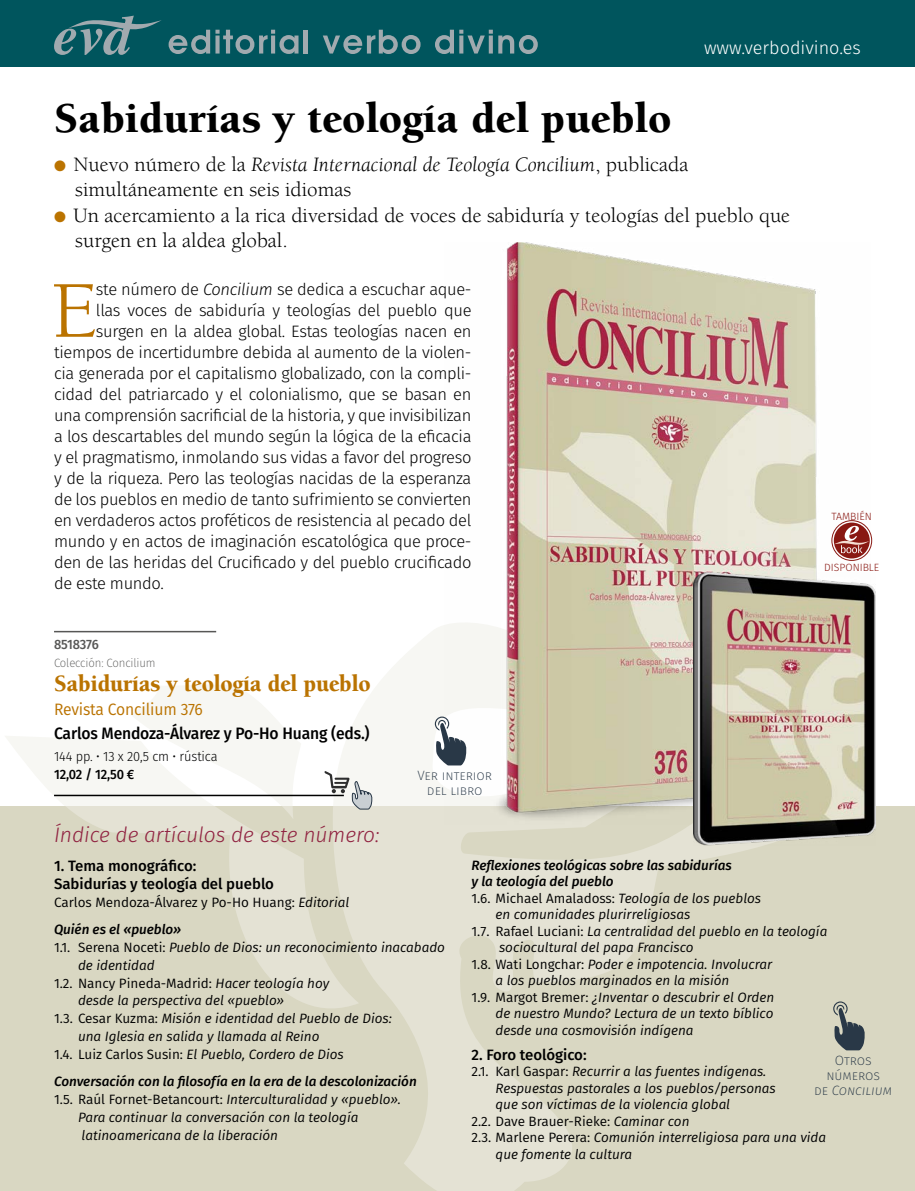
<style>
.page{position:relative;width:915px;height:1191px;background:#fff}
.page>*{position:absolute;margin:0;border:0;box-sizing:border-box;transform-origin:0 0}
.t1{font:82.65px "Berkeley";color:#ba7300}
.t2{font:900 43.5px "Berkeley";color:#000}
.t3{font:900 24px "Berkeley";letter-spacing:-.01em;color:#ba7300;scale:.95 1}
.t4{font:21px/25.2px "Berkeley";color:#000}
.t5{font:italic 300 21px "Fira Sans";color:#902240}
.t6{font:300 18px "Fira Sans";color:#fff}
.t7{font:300 16.5px "Fira Sans";letter-spacing:-.02em;color:#000}
.t8{font:500 16.5px "Fira Sans";letter-spacing:-.01em;color:#000;scale:.95 1}
.t9{font:16.5px "Fira Sans";letter-spacing:-.01em;color:#ba7300;scale:.95 1}
.t10{font:500 15px/18px "Fira Sans";color:#000}
.t11{font:italic 13.5px "Fira Sans";color:#000}
.t12{font:13.5px/26.4px "Fira Sans";color:#000}
.t13{font:italic 500 13.5px "Fira Sans";color:#000}
.t14{font:200 13.5px/15px "Fira Sans";color:#293847;text-align:center}
.t15{font:300 13.5px "Fira Sans";letter-spacing:-.01em;color:#000;scale:.95 1}
.t16{font:500 13.5px "Fira Sans";letter-spacing:-.01em;color:#000;scale:.95 1}
.t17{font:500 13.5px "Fira Sans";letter-spacing:-.015em;color:#575756;scale:.95 1}
.t18{font:200 12px "Fira Sans";letter-spacing:-.01em;color:#575756;scale:.95 1}
.t19{font:300 10.5px "Fira Sans";color:#891812}
.s1{color:#ba7300}
.s2{font-style:italic}
.s3{font-weight:500;font-style:italic}
.s4{font-style:normal}
</style>
<div class="page">
<div style="left:0;top:0;width:914px;height:67px;background:#00555d"></div>
<svg style="left:168px;top:30px;width:130px;height:24px"></svg>
<hr style="left:304px;top:30px;width:4px;height:24px;background:#a1aaaf">
<svg style="left:322px;top:30px;width:98px;height:24px"></svg>
<svg style="left:435px;top:30px;width:57px;height:24px"></svg>
<svg style="left:488px;top:36px;width:4px;height:18px"></svg>
<svg style="left:498px;top:35px;width:39px;height:19px"></svg>
<svg style="left:54px;top:16px;width:107px;height:39px"></svg>
<svg style="left:5px;top:736px;width:318px;height:70px;fill:#f7f7f3"></svg>
<svg style="left:338px;top:626px;width:106px;height:180px;fill:#f7f7f3"></svg>
<div style="left:0;top:806px;width:914px;height:385px;background:#d9d7c2"></div>
<svg style="left:130px;top:685px;width:171px;height:121px"></svg>
<svg style="left:66px;top:806px;width:266px;height:202px"></svg>
<svg style="left:332px;top:806px;width:528px;height:385px"></svg>
<hr style="left:54px;top:631px;width:162px;height:1px;background:#575756">
<hr style="left:54px;top:794px;width:290px;height:2px;background:#000">
<img style="left:444px;top:242px;width:425px;height:582px">
<svg style="left:833px;top:522px;width:36px;height:36px"></svg>
<div style="left:831px;top:520px;width:40px;height:41px;border:1px solid #891812;border-radius:50%"></div>
<svg style="left:834px;top:526px;width:34px;height:27px"></svg>
<img style="left:693px;top:572px;width:182px;height:273px">
<svg style="left:323px;top:770px;width:50px;height:39px"></svg>
<svg style="left:434px;top:716px;width:33px;height:49px"></svg>
<svg style="left:832px;top:1001px;width:33px;height:49px"></svg>
<h3 class="t6" style="left:703px;top:35px;width:158px">www.verbodivino.es</h3>
<h2 class="t2" style="left:54px;top:95px;width:618px">Sabidurías y teología del pueblo</h2>
<h3 class="t4" style="left:75px;top:152px;width:614px;text-indent:-21px"><span class="s1">●</span> Nuevo número de la <span class="s2">Revista Internacional de Teología Concilium</span>, publicada simultáneamente en seis idiomas</h3>
<h3 class="t4" style="left:75px;top:203px;width:716px;text-indent:-21px"><span class="s1">●</span> Un acercamiento a la rica diversidad de voces de sabiduría y teologías del pueblo que surgen en la aldea global.</h3>
<h1 class="t1" style="left:52px;top:267px;width:47px">E</h1>
<p class="t7" style="left:96px;top:277px;width:377px">ste número de <span class="s2">Concilium</span> se dedica a escuchar aque-</p>
<p class="t7" style="left:96px;top:298px;width:377px">llas voces de sabiduría y teologías del pueblo que</p>
<p class="t7" style="left:96px;top:319px;width:377px">surgen en la aldea global. Estas teologías nacen en</p>
<p class="t7" style="left:54px;top:340px;width:419px">tiempos de incertidumbre debida al aumento de la violen-</p>
<p class="t7" style="left:54px;top:361px;width:419px">cia generada por el capitalismo globalizado, con la compli-</p>
<p class="t7" style="left:54px;top:382px;width:419px">cidad del patriarcado y el colonialismo, que se basan en</p>
<p class="t7" style="left:54px;top:403px;width:419px">una comprensión sacrificial de la historia, y que invisibilizan</p>
<p class="t7" style="left:54px;top:424px;width:419px">a los descartables del mundo según la lógica de la eficacia</p>
<p class="t7" style="left:54px;top:445px;width:419px">y el pragmatismo, inmolando sus vidas a favor del progreso</p>
<p class="t7" style="left:54px;top:466px;width:419px">y de la riqueza. Pero las teologías nacidas de la esperanza</p>
<p class="t7" style="left:54px;top:487px;width:419px">de los pueblos en medio de tanto sufrimiento se convierten</p>
<p class="t7" style="left:54px;top:508px;width:419px">en verdaderos actos proféticos de resistencia al pecado del</p>
<p class="t7" style="left:54px;top:529px;width:419px">mundo y en actos de imaginación escatológica que proce-</p>
<p class="t7" style="left:54px;top:550px;width:419px">den de las heridas del Crucificado y del pueblo crucificado</p>
<p class="t7" style="left:54px;top:571px;width:111px">de este mundo.</p>
<p class="t17" style="left:54px;top:634px;width:49px">8518376</p>
<p class="t18" style="left:54px;top:655px;width:108px">Colección: Concilium</p>
<h3 class="t3" style="left:54px;top:671px;width:334px">Sabidurías y teología del pueblo</h3>
<p class="t9" style="left:54px;top:697px;width:158px">Revista Concilium 376</p>
<p class="t8" style="left:54px;top:720px;width:334px">Carlos Mendoza-Álvarez y Po-Ho Huang (eds.)</p>
<p class="t15" style="left:54px;top:747px;width:173px">144 pp. • 13 x 20,5 cm • rústica</p>
<p class="t16" style="left:54px;top:763px;width:86px">12,02 / 12,50 €</p>
<h3 class="t5" style="left:54px;top:820px;width:327px">Índice de artículos de este número:</h3>
<p class="t14" style="left:417px;top:768px;width:76px">Ver interior del libro</p>
<p class="t19" style="left:831px;top:509px;width:42px">TAMBIÉN</p>
<p class="t19" style="left:824px;top:560px;width:56px">DISPONIBLE</p>
<p class="t10" style="left:54px;top:856px;width:221px">1. Tema monográfico:<br>Sabidurías y teología del pueblo</p>
<p class="t12" style="left:54px;top:889px;width:296px">Carlos Mendoza-Álvarez y Po-Ho Huang: <span class="s2">Editorial<br></span><span class="s3">Quién es el «pueblo»</span></p>
<p class="t11" style="left:54px;top:937px;width:392px"><span class="s4">1.1. Serena Noceti:</span> Pueblo de Dios: un reconocimiento inacabado</p>
<p class="t11" style="left:78px;top:955px;width:78px">de identidad</p>
<p class="t12" style="left:54px;top:969px;width:276px">1.2. Nancy Pineda-Madrid: <span class="s2">Hacer teología hoy</span></p>
<p class="t11" style="left:78px;top:990px;width:207px">desde la perspectiva del «pueblo»</p>
<p class="t11" style="left:54px;top:1008px;width:339px"><span class="s4">1.3. Cesar Kuzma:</span> Misión e identidad del Pueblo de Dios:</p>
<p class="t11" style="left:78px;top:1026px;width:243px">una Iglesia en salida y llamada al Reino</p>
<p class="t11" style="left:54px;top:1044px;width:291px"><span class="s4">1.4. Luiz Carlos Susin:</span> El Pueblo, Cordero de Dios</p>
<p class="t13" style="left:54px;top:1070px;width:364px">Conversación con la filosofía en la era de la descolonización</p>
<p class="t11" style="left:54px;top:1089px;width:348px"><span class="s4">1.5. Raúl Fornet-Betancourt:</span> Interculturalidad y «pueblo».</p>
<p class="t11" style="left:78px;top:1107px;width:282px">Para continuar la conversación con la teología</p>
<p class="t11" style="left:82px;top:1125px;width:198px">latinoamericana de la liberación</p>
<p class="t13" style="left:471px;top:854px;width:261px">Reflexiones teológicas sobre las sabidurías</p>
<p class="t13" style="left:471px;top:871px;width:143px">y la teología del pueblo</p>
<p class="t12" style="left:471px;top:884px;width:291px">1.6. Michael Amaladoss: <span class="s2">Teología de los pueblos</span></p>
<p class="t11" style="left:495px;top:904px;width:196px">en comunidades plurirreligiosas</p>
<p class="t11" style="left:471px;top:921px;width:357px"><span class="s4">1.7. Rafael Luciani:</span> La centralidad del pueblo en la teología</p>
<p class="t11" style="left:499px;top:937px;width:196px">sociocultural del papa Francisco</p>
<p class="t11" style="left:471px;top:954px;width:302px"><span class="s4">1.8. Wati Longchar:</span> Poder e impotencia. Involucrar</p>
<p class="t11" style="left:495px;top:970px;width:235px">a los pueblos marginados en la misión</p>
<p class="t11" style="left:471px;top:987px;width:304px"><span class="s4">1.9. Margot Bremer:</span> ¿Inventar o descubrir el Orden</p>
<p class="t11" style="left:495px;top:1003px;width:279px">de nuestro Mundo? Lectura de un texto bíblico</p>
<p class="t11" style="left:495px;top:1020px;width:199px">desde una cosmovisión indígena</p>
<p class="t10" style="left:471px;top:1045px;width:116px">2. Foro teológico:</p>
<p class="t11" style="left:471px;top:1061px;width:296px"><span class="s4">2.1. Karl Gaspar:</span> Recurrir a las fuentes indígenas.</p>
<p class="t11" style="left:495px;top:1078px;width:281px">Respuestas pastorales a los pueblos/personas</p>
<p class="t11" style="left:495px;top:1094px;width:236px">que son víctimas de la violencia global</p>
<p class="t12" style="left:471px;top:1107px;width:219px">2.2. Dave Brauer-Rieke: <span class="s2">Caminar con</span></p>
<p class="t11" style="left:471px;top:1127px;width:356px"><span class="s4">2.3. Marlene Perera:</span> Comunión interreligiosa para una vida</p>
<p class="t11" style="left:495px;top:1144px;width:138px">que fomente la cultura</p>
<p class="t14" style="left:813px;top:1053px;width:79px">Otros números<br>de <span class="s2">Concilium</span></p>
</div>
